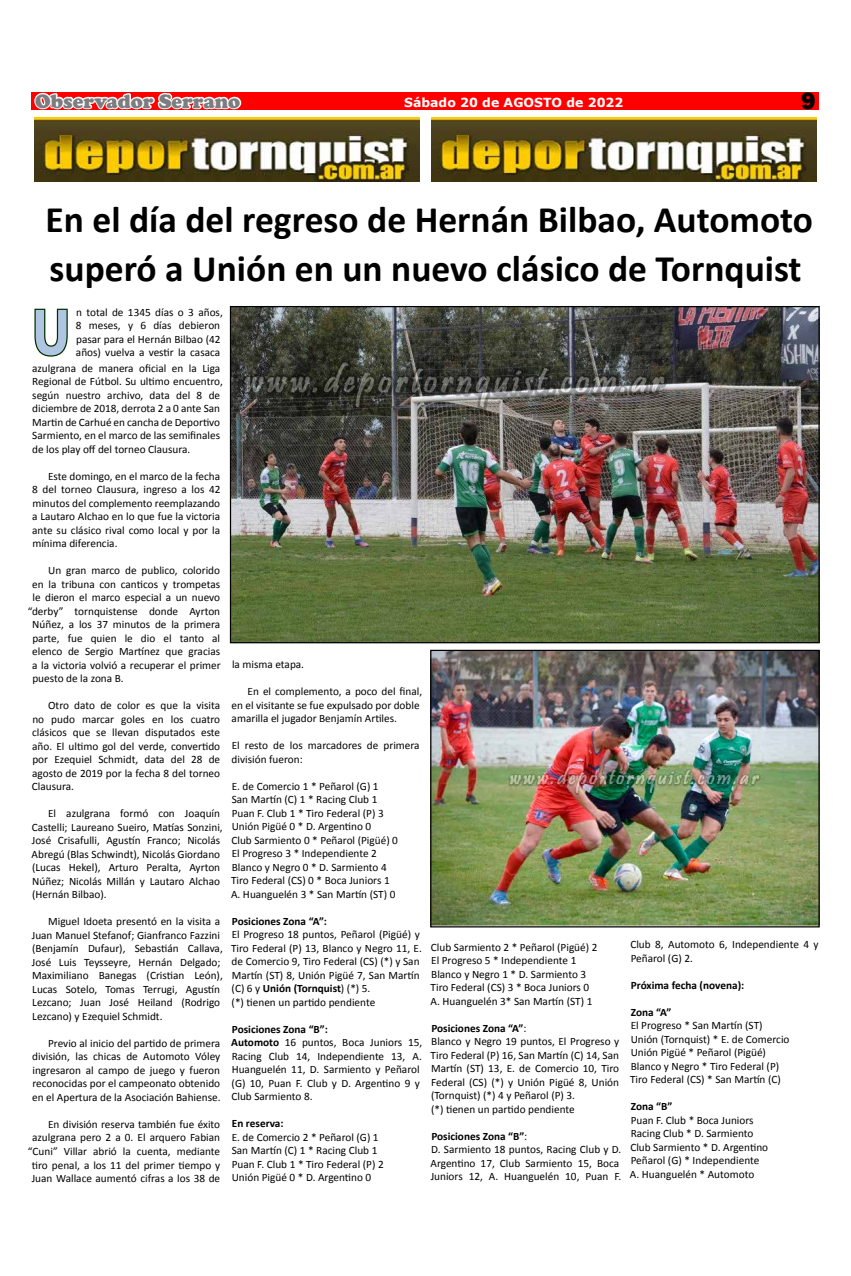
<style>
.page{position:relative;width:851px;height:1276px;background:#fff}
.page>*{position:absolute;margin:0;border:0;box-sizing:border-box;transform-origin:0 0}
.t1{font:700 63.75px "Ebrima";color:#afc5e1;scale:.83 1}
.t2{font:700 37.5px/48.8px "Calibri";color:#000}
.t3{font:800 24.62px "Franklin Gothic";color:#000}
.t4{font:900 20px "Cooper";color:#7c7d80}
.t5{font:700 12.5px "Verdana";color:#fff}
.t6{font:11.25px/13.5px "Calibri";color:#000}
.t7{font:700 11.25px "Calibri";color:#000}
.s1{font-weight:700}
</style>
<div class="page">
<svg style="left:34px;top:308px;width:34px;height:49px"></svg>
<div style="left:32px;top:92px;width:787px;height:18px;background:#f00"></div>
<svg style="left:34px;top:92px;width:209px;height:90px"></svg>
<img style="left:431px;top:118px;width:385px;height:64px">
<img style="left:35px;top:118px;width:384px;height:64px">
<img style="left:232px;top:308px;width:585px;height:333px">
<img style="left:432px;top:652px;width:385px;height:273px">
<div style="left:430px;top:650px;width:389px;height:277px;border:1px solid #000"></div>
<h3 class="t4" style="left:35px;top:89px;width:207px">Observador Serrano</h3>
<p class="t5" style="left:404px;top:93px;width:220px">Sábado 20 de AGOSTO de 2022</p>
<h3 class="t3" style="left:801px;top:85px;width:16px">9</h3>
<h2 class="t2" style="left:46px;top:195px;width:768px">En el día del regreso de Hernán Bilbao, Automoto superó a Unión en un nuevo clásico de Tornquist</h2>
<p class="t6" style="left:76px;top:305px;width:148px">n total de 1345 días o 3 años,<br>8 meses, y 6 días debieron pasar para el Hernán Bilbao (42 años) vuelva a vestir la casaca</p>
<p class="t6" style="left:32px;top:361px;width:192px">azulgrana de manera oficial en la Liga Regional de Fútbol. Su ultimo encuentro, según nuestro archivo, data del 8 de diciembre de 2018, derrota 2 a 0 ante San Martin de Carhué en cancha de Deportivo Sarmiento, en el marco de las semifinales de los play off del torneo Clausura.</p>
<p class="t6" style="left:32px;top:469px;width:190px;text-align:justify;text-indent:16px">Este domingo, en el marco de la fecha 8 del torneo Clausura, ingreso a los 42 minutos del complemento reemplazando a Lautaro Alchao en lo que fue la victoria ante su clásico rival como local y por la mínima diferencia.</p>
<p class="t6" style="left:48px;top:564px;width:173px">Un gran marco de publico, colorido</p>
<p class="t6" style="left:32px;top:577px;width:189px">en la tribuna con canticos y trompetas</p>
<p class="t6" style="left:33px;top:591px;width:189px">le dieron el marco especial a un nuevo</p>
<p class="t6" style="left:28px;top:604px;width:194px">“derby” tornquistense donde Ayrton</p>
<p class="t6" style="left:32px;top:618px;width:189px">Núñez, a los 37 minutos de la primera</p>
<p class="t6" style="left:32px;top:631px;width:189px">parte, fue quien le dio el tanto al</p>
<p class="t6" style="left:32px;top:645px;width:189px">elenco de Sergio Martínez que gracias</p>
<p class="t6" style="left:32px;top:658px;width:190px">a la victoria volvió a recuperar el primer</p>
<p class="t6" style="left:32px;top:672px;width:93px">puesto de la zona B.</p>
<p class="t6" style="left:32px;top:699px;width:190px;text-align:justify;text-indent:16px">Otro dato de color es que la visita no pudo marcar goles en los cuatro clásicos que se llevan disputados este año. El ultimo gol del verde, convertido por Ezequiel Schmidt, data del 28 de agosto de 2019 por la fecha 8 del torneo Clausura.</p>
<p class="t6" style="left:32px;top:807px;width:193px;text-indent:17px">El azulgrana formó con Joaquín Castelli; Laureano Sueiro, Matías Sonzini, José Crisafulli, Agustín Franco; Nicolás Abregú (Blas Schwindt), Nicolás Giordano (Lucas Hekel), Arturo Peralta, Ayrton Núñez; Nicolás Millán y Lautaro Alchao (Hernán Bilbao).</p>
<p class="t6" style="left:32px;top:915px;width:192px;text-indent:16px">Miguel Idoeta presentó en la visita a Juan Manuel Stefanof; Gianfranco Fazzini (Benjamín Dufaur), Sebastián Callava, José Luis Teysseyre, Hernán Delgado; Maximiliano Banegas (Cristian León), Lucas Sotelo, Tomas Terrugi, Agustín Lezcano; Juan José Heiland (Rodrigo Lezcano) y Ezequiel Schmidt.</p>
<p class="t6" style="left:32px;top:1036px;width:190px;text-align:justify;text-indent:16px">Previo al inicio del partido de primera división, las chicas de Automoto Vóley ingresaron al campo de juego y fueron reconocidas por el campeonato obtenido en el Apertura de la Asociación Bahiense.</p>
<p class="t6" style="left:28px;top:1117px;width:194px;text-align:right">En división reserva también fue éxito azulgrana pero 2 a 0. El arquero Fabian “Cuni” Villar abrió la cuenta, mediante tiro penal, a los 11 del primer tiempo y Juan Wallace aumentó cifras a los 38 de</p>
<h1 class="t1" style="left:32px;top:284px;width:48px">U</h1>
<p class="t6" style="left:232px;top:658px;width:74px">la misma etapa.</p>
<p class="t6" style="left:231px;top:685px;width:192px;text-indent:16px">En el complemento, a poco del final, en el visitante se fue expulsado por doble amarilla el jugador Benjamín Artiles.</p>
<p class="t6" style="left:231px;top:739px;width:189px">El resto de los marcadores de primera división fueron:</p>
<p class="t6" style="left:231px;top:779px;width:168px">E. de Comercio 1 * Peñarol (G) 1<br>San Martín (C) 1 * Racing Club 1<br>Puan F. Club 1 * Tiro Federal (P) 3<br>Unión Pigüé 0 * D. Argentino 0<br>Club Sarmiento 0 * Peñarol (Pigüé) 0<br>El Progreso 3 * Independiente 2<br>Blanco y Negro 0 * D. Sarmiento 4<br>Tiro Federal (CS) 0 * Boca Juniors 1<br>A. Huanguelén 3 * San Martín (ST) 0</p>
<p class="t7" style="left:232px;top:914px;width:97px">Posiciones Zona “A”:</p>
<p class="t6" style="left:231px;top:928px;width:192px">El Progreso 18 puntos, Peñarol (Pigüé) y Tiro Federal (P) 13, Blanco y Negro 11, E. de Comercio 9, Tiro Federal (CS) (*) y San Martín (ST) 8, Unión Pigüé 7, San Martín (C) 6 y <span class="s1">Unión (Tornquist</span>) (*) 5.<br>(*) tienen un partido pendiente</p>
<p class="t6" style="left:231px;top:1022px;width:192px"><span class="s1">Posiciones Zona “B”:<br>Automoto</span> 16 puntos, Boca Juniors 15,<br>Racing Club 14, Independiente 13, A.<br>Huanguelén 11, D. Sarmiento y Peñarol (G) 10, Puan F. Club y D. Argentino 9 y<br>Club Sarmiento 8.</p>
<p class="t7" style="left:232px;top:1116px;width:53px">En reserva:</p>
<p class="t6" style="left:232px;top:1130px;width:153px">E. de Comercio 2 * Peñarol (G) 1<br>San Martín (C) 1 * Racing Club 1<br>Puan F. Club 1 * Tiro Federal (P) 2<br>Unión Pigüé 0 * D. Argentino 0</p>
<p class="t6" style="left:630px;top:938px;width:190px">Club 8, Automoto 6, Independiente 4 y<br>Peñarol (G) 2.</p>
<p class="t7" style="left:630px;top:978px;width:115px">Próxima fecha (novena):</p>
<p class="t7" style="left:630px;top:1005px;width:42px">Zona “A”</p>
<p class="t6" style="left:630px;top:1019px;width:161px">El Progreso * San Martín (ST)<br>Unión (Tornquist) * E. de Comercio<br>Unión Pigüé * Peñarol (Pigüé)<br>Blanco y Negro * Tiro Federal (P)<br>Tiro Federal (CS) * San Martín (C)</p>
<p class="t7" style="left:630px;top:1099px;width:43px">Zona “B”</p>
<p class="t6" style="left:630px;top:1113px;width:140px">Puan F. Club * Boca Juniors<br>Racing Club * D. Sarmiento<br>Club Sarmiento * D. Argentino<br>Peñarol (G) * Independiente<br>A. Huanguelén * Automoto</p>
<p class="t6" style="left:430px;top:940px;width:168px">Club Sarmiento 2 * Peñarol (Pigüé) 2<br>El Progreso 5 * Independiente 1<br>Blanco y Negro 1 * D. Sarmiento 3<br>Tiro Federal (CS) 3 * Boca Juniors 0<br>A. Huanguelén 3* San Martín (ST) 1</p>
<p class="t6" style="left:430px;top:1021px;width:190px"><span class="s1">Posiciones Zona “A”</span>:<br>Blanco y Negro 19 puntos, El Progreso y Tiro Federal (P) 16, San Martín (C) 14, San Martín (ST) 13, E. de Comercio 10, Tiro Federal (CS) (*) y Unión Pigüé 8, Unión (Tornquist) (*) 4 y Peñarol (P) 3.<br>(*) tienen un partido pendiente</p>
<p class="t6" style="left:430px;top:1129px;width:192px"><span class="s1">Posiciones Zona “B”</span>:<br>D. Sarmiento 18 puntos, Racing Club y D.<br>Argentino 17, Club Sarmiento 15, Boca Juniors 12, A. Huanguelén 10, Puan F.</p>
</div>
